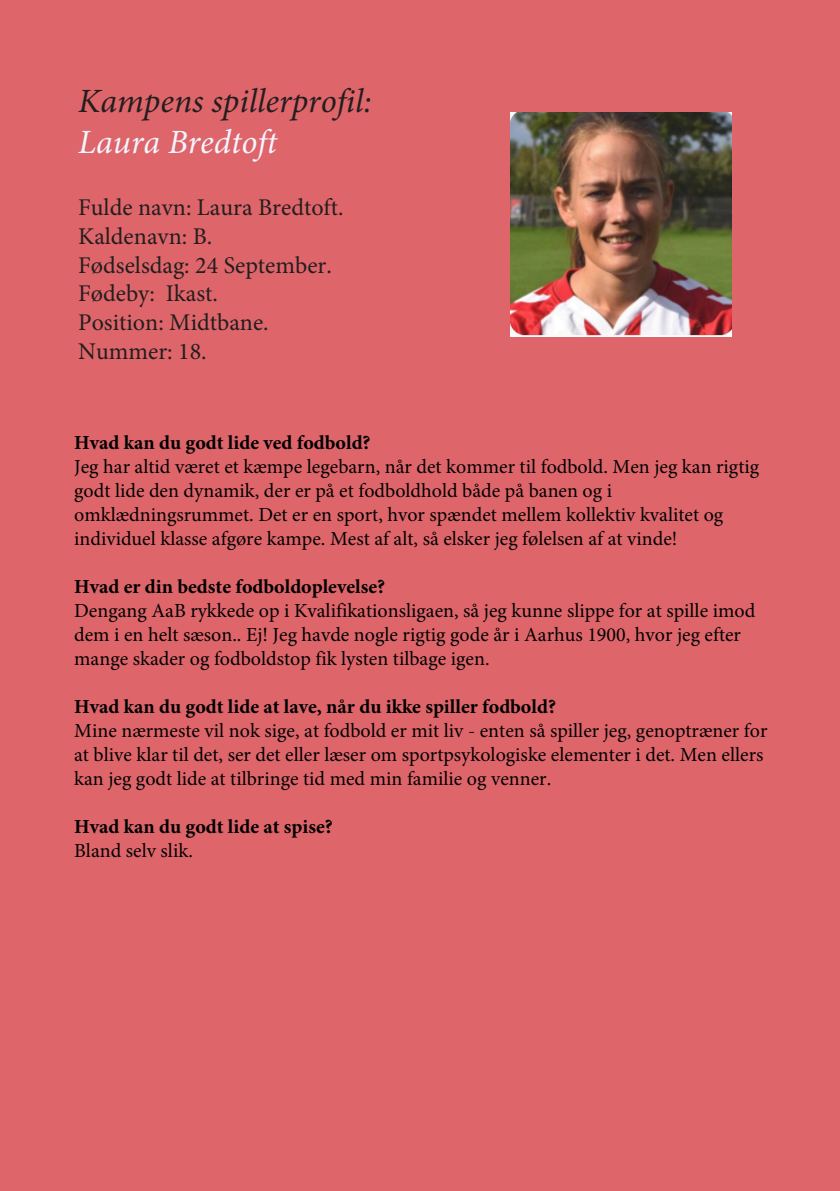
<style>
.page{position:relative;width:840px;height:1191px;background:#fff}
.page>*{position:absolute;margin:0;border:0;box-sizing:border-box;transform-origin:0 0}
.t1{font:italic 34px "Minion Pro";color:#221e1f}
.t2{font:italic 34px "Minion Pro";color:#f2f5ff}
.t3{font:24px/28.8px "Minion Pro";color:#221e1f}
.t4{font:20px/24px "Minion Pro";color:#010101}
.t5{font:700 20px "Minion Pro";color:#010101}
</style>
<div class="page">
<div style="left:0;top:0;width:839px;height:1191px;background:#de656a"></div>
<img style="left:510px;top:112px;width:220px;height:224px">
<h1 class="t1" style="left:78px;top:78px;width:295px">Kampens spillerprofil:</h1>
<h1 class="t2" style="left:78px;top:119px;width:200px">Laura Bredtoft</h1>
<p class="t3" style="left:78px;top:193px;width:267px">Fulde navn: Laura Bredtoft.<br>Kaldenavn: B.<br>Fødselsdag: 24 September.<br>Fødeby: Ikast.<br>Position: Midtbane.<br>Nummer: 18.</p>
<p class="t5" style="left:74px;top:428px;width:298px">Hvad kan du godt lide ved fodbold?</p>
<p class="t4" style="left:74px;top:454px;width:686px">Jeg har altid været et kæmpe legebarn, når det kommer til fodbold. Men jeg kan rigtig godt lide den dynamik, der er på et fodboldhold både på banen og i omklædningsrummet. Det er en sport, hvor spændet mellem kollektiv kvalitet og individuel klasse afgøre kampe. Mest af alt, så elsker jeg følelsen af at vinde!</p>
<p class="t5" style="left:74px;top:572px;width:312px">Hvad er din bedste fodboldoplevelse?</p>
<p class="t4" style="left:74px;top:598px;width:682px">Dengang AaB rykkede op i Kvalifikationsligaen, så jeg kunne slippe for at spille imod dem i en helt sæson.. Ej! Jeg havde nogle rigtig gode år i Aarhus 1900, hvor jeg efter mange skader og fodboldstop fik lysten tilbage igen.</p>
<p class="t5" style="left:74px;top:692px;width:483px">Hvad kan du godt lide at lave, når du ikke spiller fodbold?</p>
<p class="t4" style="left:74px;top:718px;width:694px">Mine nærmeste vil nok sige, at fodbold er mit liv - enten så spiller jeg, genoptræner for at blive klar til det, ser det eller læser om sportpsykologiske elementer i det. Men ellers kan jeg godt lide at tilbringe tid med min familie og venner.</p>
<p class="t5" style="left:74px;top:812px;width:260px">Hvad kan du godt lide at spise?</p>
<p class="t4" style="left:74px;top:838px;width:120px">Bland selv slik.</p>
</div>
